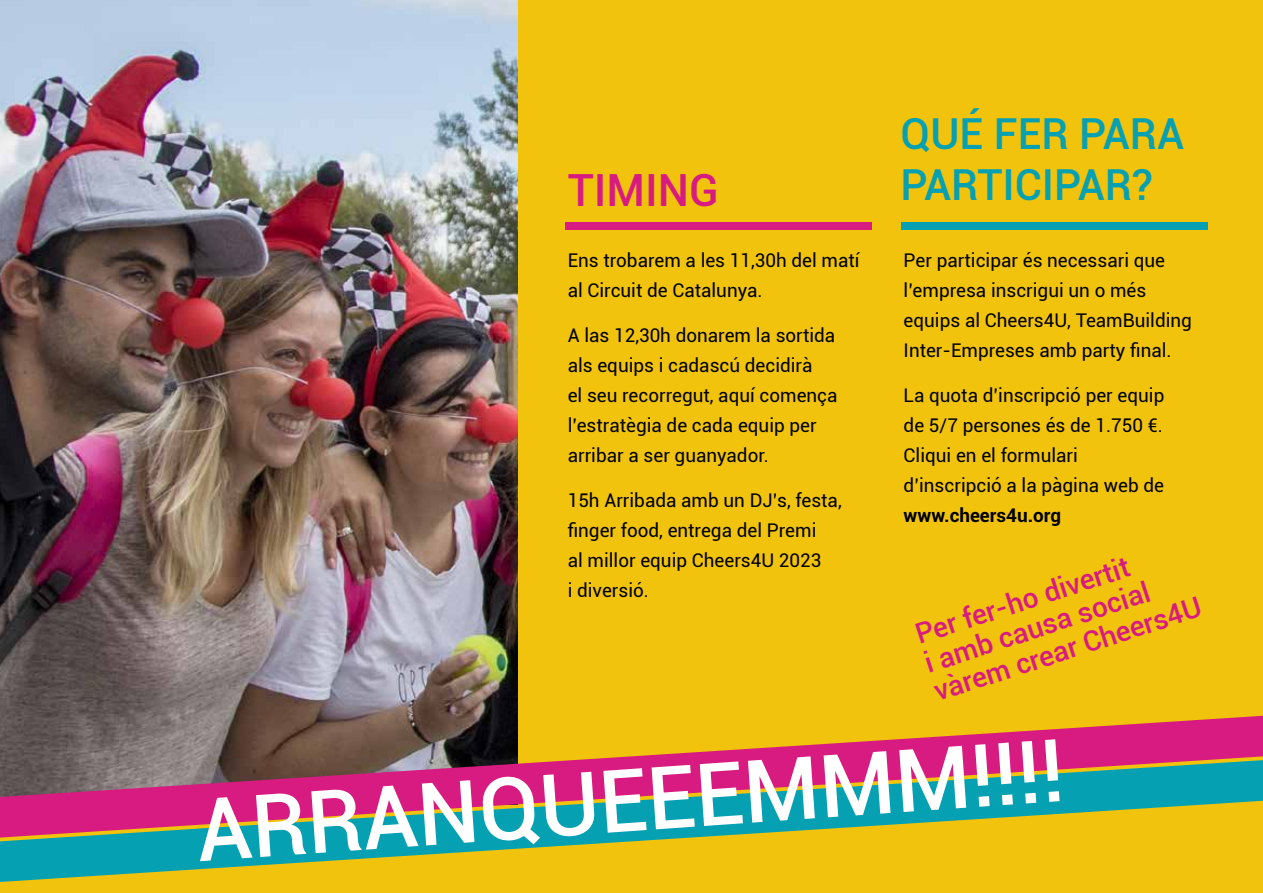
<style>
.page{position:relative;width:1263px;height:893px;background:#f1c30c}
.page>*{position:absolute;margin:0;border:0;box-sizing:border-box;transform-origin:0 0}
.t1{font:500 87.15px "Roboto";color:#fff}
.t2{font:500 44.4px "Roboto";color:#d81b81}
.t3{font:500 42.75px/51.3px "Roboto";color:#05a0b2}
.t4{font:500 28.2px/30px "Roboto";color:#d81b81}
.t5{font:18.9px/30px "Roboto";color:#000}
.t6{font:700 18.9px "Roboto";color:#000}
</style>
<div class="page">
<img style="left:0;top:0;width:518px;height:716px">
<svg style="left:0;top:838px;width:683px;height:44px"></svg>
<svg style="left:0;top:716px;width:1263px;height:122px"></svg>
<div style="left:566px;top:223px;width:306px;height:7px;background:#d81b81"></div>
<div style="left:901px;top:223px;width:307px;height:7px;background:#05a0b2"></div>
<h2 class="t2" style="left:568px;top:158px;width:153px">TIMING</h2>
<p class="t5" style="left:568px;top:245px;width:293px">Ens trobarem a les 11,30h del matí al Circuit de Catalunya.</p>
<p class="t5" style="left:568px;top:320px;width:271px">A las 12,30h donarem la sortida als equips i cadascú decidirà<br>el seu recorregut, aquí comença l’estratègia de cada equip per arribar a ser guanyador.</p>
<p class="t5" style="left:568px;top:485px;width:276px">15h Arribada amb un DJ’s, festa, finger food, entrega del Premi<br>al millor equip Cheers4U 2023<br>i diversió.</p>
<h3 class="t3" style="left:900px;top:106px;width:285px">QUÉ FER PARA<br>PARTICIPAR?</h3>
<p class="t5" style="left:904px;top:245px;width:290px">Per participar és necessari que l’empresa inscrigui un o més equips al Cheers4U, TeamBuilding<br>Inter-Empreses amb party final.</p>
<p class="t5" style="left:904px;top:380px;width:262px">La quota d’inscripció per equip de 5/7 persones és de 1.750 €.<br>Cliqui en el formulari d’inscripció a la pàgina web de</p>
<p class="t6" style="left:904px;top:502px;width:159px">www.cheers4u.org</p>
<h3 class="t4" style="left:911px;top:620px;width:281px;rotate:-18deg">Per fer-ho divertit<br>i amb causa social vàrem crear Cheers4U</h3>
<h1 class="t1" style="left:192px;top:769px;width:871px;rotate:-4deg">ARRANQUEEEMMM!!!!</h1>
</div>
